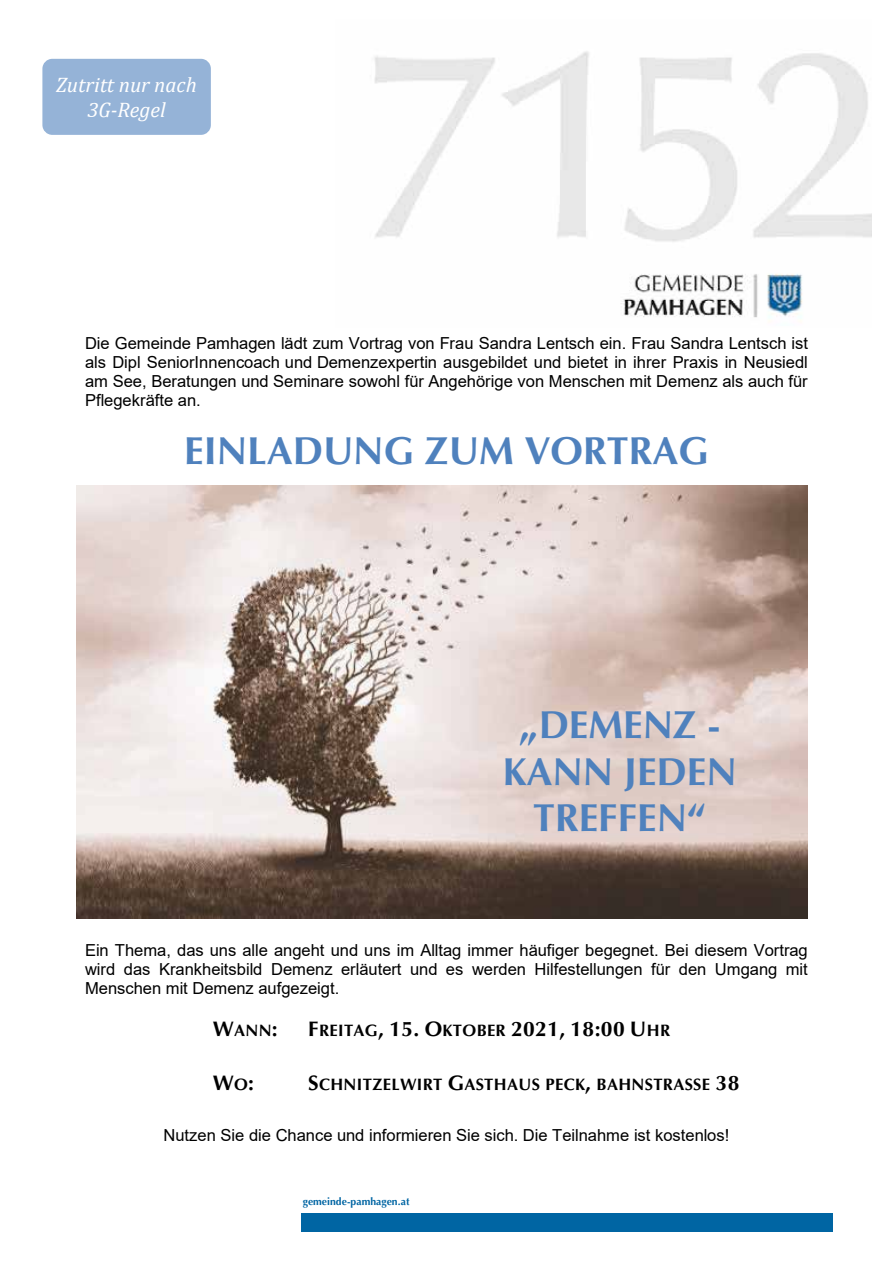
<style>
.page{position:relative;width:893px;height:1263px;background:#fff}
.page>*{position:absolute;margin:0;border:0;box-sizing:border-box;transform-origin:0 0}
.t1{font:700 39px/46.5px "Optima LT Std";color:#4f81bd;text-align:center}
.t2{font:700 21px "Optima LT Std";letter-spacing:.015em;color:#000}
.t3{font:italic 21px/24.6px "Cambria";color:#fff;text-align:center}
.t4{font:16.5px/19px "Arial";color:#000;text-align:justify}
.t5{font:700 16.5px "Optima LT Std";letter-spacing:.02em;color:#000}
.t6{font:700 10.5px "Optima LT Std";color:#0065a3}
.s1{font-size:21px}
.s2{font-size:16.5px}
</style>
<div class="page">
<img style="left:374px;top:51px;width:498px;height:267px">
<div style="left:301px;top:1213px;width:532px;height:19px;background:#0065a3"></div>
<img style="left:76px;top:485px;width:732px;height:433px">
<div style="left:42px;top:59px;width:169px;height:76px;background:#95b3d7;border-radius:10px"></div>
<p class="t3" style="left:56px;top:72px;width:142px">Zutritt nur nach<br>3G-Regel</p>
<p class="t4" style="left:85px;top:334px;width:724px">Die Gemeinde Pamhagen lädt zum Vortrag von Frau Sandra Lentsch ein. Frau Sandra Lentsch ist als Dipl SeniorInnencoach und Demenzexpertin ausgebildet und bietet in ihrer Praxis in Neusiedl am See, Beratungen und Seminare sowohl für Angehörige von Menschen mit Demenz als auch für Pflegekräfte an.</p>
<h1 class="t1" style="left:184px;top:428px;width:526px">EINLADUNG ZUM VORTRAG</h1>
<h1 class="t1" style="left:503px;top:702px;width:236px">„DEMENZ -<br>KANN JEDEN<br>TREFFEN“</h1>
<p class="t4" style="left:85px;top:940px;width:724px">Ein Thema, das uns alle angeht und uns im Alltag immer häufiger begegnet. Bei diesem Vortrag wird das Krankheitsbild Demenz erläutert und es werden Hilfestellungen für den Umgang mit Menschen mit Demenz aufgezeigt.</p>
<p class="t5" style="left:213px;top:1020px;width:67px"><span class="s1">W</span>ANN<span class="s1">:</span></p>
<p class="t2" style="left:308px;top:1016px;width:364px">F<span class="s2">REITAG</span>, 15. O<span class="s2">KTOBER</span> 2021, 18:00 U<span class="s2">HR</span></p>
<p class="t2" style="left:213px;top:1071px;width:43px">W<span class="s2">O</span>:</p>
<p class="t5" style="left:308px;top:1075px;width:433px"><span class="s1">S</span>CHNITZELWIRT <span class="s1">G</span>ASTHAUS PECK<span class="s1">,</span> BAHNSTRASSE <span class="s1">38</span></p>
<p class="t4" style="left:164px;top:1126px;width:567px">Nutzen Sie die Chance und informieren Sie sich. Die Teilnahme ist kostenlos!</p>
<p class="t6" style="left:303px;top:1195px;width:108px">gemeinde-pamhagen.at</p>
</div>
